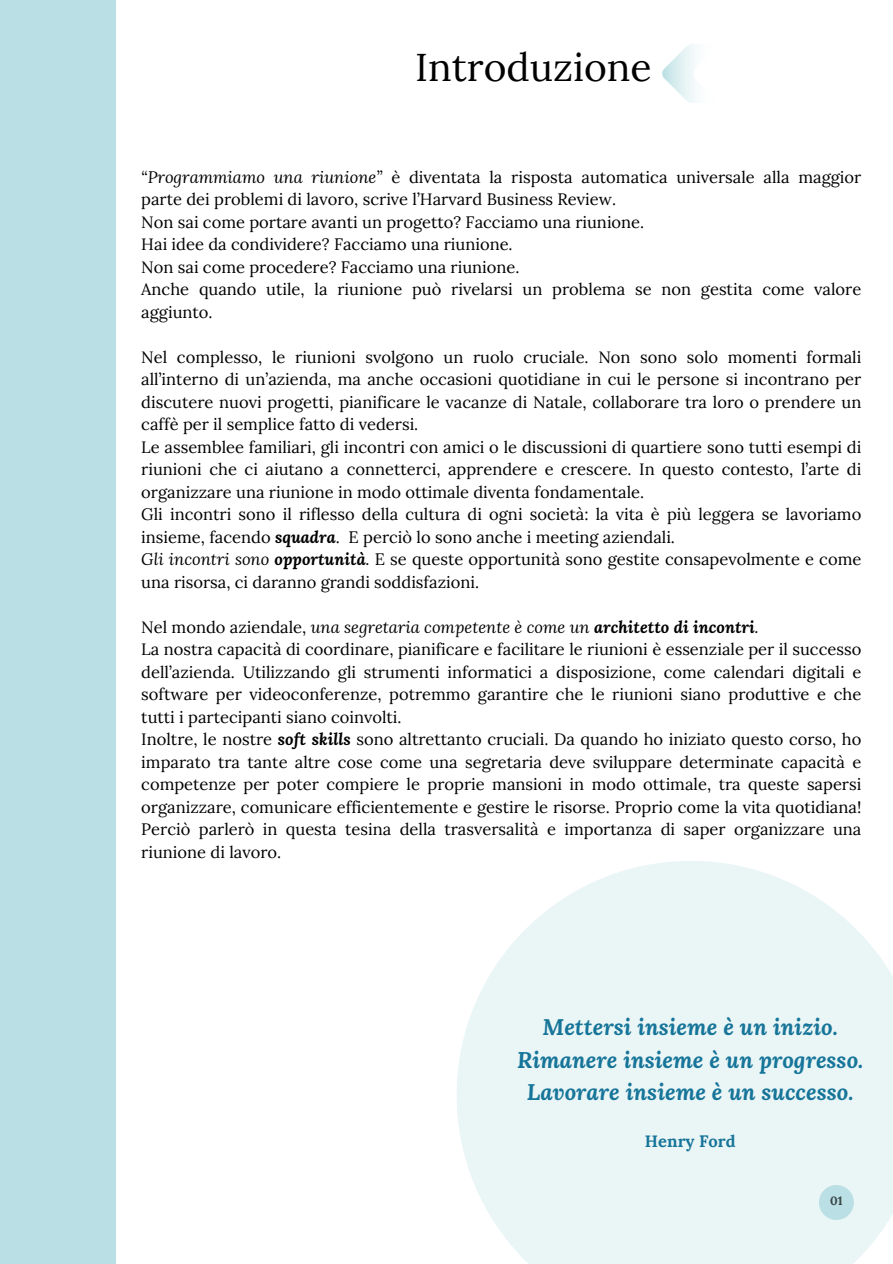
<style>
.page{position:relative;width:893px;height:1264px;background:#fff}
.page>*{position:absolute;margin:0;border:0;box-sizing:border-box;transform-origin:0 0}
.t1{font:39px "Lora";color:#000}
.t2{font:italic 700 22.5px/32.7px "Lora";color:#167599;text-align:center}
.t3{font:16.5px/22.5px "Lora";color:#000}
.t4{font:italic 16.5px "Lora";color:#000}
.t5{font:700 16.5px "Lora";color:#167599}
.t6{font:700 12px "Lora";color:#000}
.s1{font-style:italic}
.s2{font-weight:700;font-style:italic}
.s3{font-style:normal}
.s4{font-weight:700}
</style>
<div class="page">
<div style="left:0;top:0;width:115px;height:1263px;background:#badfe4"></div>
<svg style="left:662px;top:44px;width:33px;height:58px"></svg>
<svg style="left:457px;top:861px;width:435px;height:402px;background:#ecf6f7"></svg>
<p class="t1" style="left:415px;top:41px;width:238px">Introduzione</p>
<p class="t3" style="left:141px;top:165px;width:721px"><span class="s1">“Programmiamo una riunione”</span> è diventata la risposta automatica universale alla maggior parte dei problemi di lavoro, scrive l’Harvard Business Review.</p>
<p class="t3" style="left:141px;top:210px;width:504px">Non sai come portare avanti un progetto? Facciamo una riunione.</p>
<p class="t3" style="left:141px;top:233px;width:373px">Hai idee da condividere? Facciamo una riunione.</p>
<p class="t3" style="left:141px;top:255px;width:380px">Non sai come procedere? Facciamo una riunione.</p>
<p class="t3" style="left:141px;top:278px;width:721px">Anche quando utile, la riunione può rivelarsi un problema se non gestita come valore aggiunto.</p>
<p class="t3" style="left:141px;top:345px;width:721px;text-align:justify">Nel complesso, le riunioni svolgono un ruolo cruciale. Non sono solo momenti formali all’interno di un’azienda, ma anche occasioni quotidiane in cui le persone si incontrano per discutere nuovi progetti, pianificare le vacanze di Natale, collaborare tra loro o prendere un caffè per il semplice fatto di vedersi.</p>
<p class="t3" style="left:141px;top:435px;width:721px;text-align:justify">Le assemblee familiari, gli incontri con amici o le discussioni di quartiere sono tutti esempi di riunioni che ci aiutano a connetterci, apprendere e crescere. In questo contesto, l’arte di organizzare una riunione in modo ottimale diventa fondamentale.</p>
<p class="t3" style="left:141px;top:503px;width:721px">Gli incontri sono il riflesso della cultura di ogni società: la vita è più leggera se lavoriamo insieme, facendo <span class="s2">squadra</span>. E perciò lo sono anche i meeting aziendali.</p>
<p class="t3" style="left:141px;top:548px;width:721px"><span class="s1">Gli incontri sono</span> <span class="s2">opportunità</span><span class="s1">.</span> E se queste opportunità sono gestite consapevolmente e come una risorsa, ci daranno grandi soddisfazioni.</p>
<p class="t4" style="left:141px;top:615px;width:619px"><span class="s3">Nel mondo aziendale,</span> una segretaria competente è come un <span class="s4">architetto di incontri</span>.</p>
<p class="t3" style="left:141px;top:638px;width:721px;text-align:justify">La nostra capacità di coordinare, pianificare e facilitare le riunioni è essenziale per il successo dell’azienda. Utilizzando gli strumenti informatici a disposizione, come calendari digitali e software per videoconferenze, potremmo garantire che le riunioni siano produttive e che tutti i partecipanti siano coinvolti.</p>
<p class="t3" style="left:141px;top:728px;width:721px;text-align:justify">Inoltre, le nostre <span class="s2">soft skills</span> sono altrettanto cruciali. Da quando ho iniziato questo corso, ho imparato tra tante altre cose come una segretaria deve sviluppare determinate capacità e competenze per poter compiere le proprie mansioni in modo ottimale, tra queste sapersi organizzare, comunicare efficientemente e gestire le risorse. Proprio come la vita quotidiana!<br>Perciò parlerò in questa tesina della trasversalità e importanza di saper organizzare una riunione di lavoro.</p>
<h2 class="t2" style="left:517px;top:1009px;width:348px">Mettersi insieme è un inizio.<br>Rimanere insieme è un progresso.<br>Lavorare insieme è un successo.</h2>
<h3 class="t5" style="left:645px;top:1130px;width:92px">Henry Ford</h3>
<h1 class="t6" style="left:830px;top:1193px;width:14px">01</h1>
</div>
